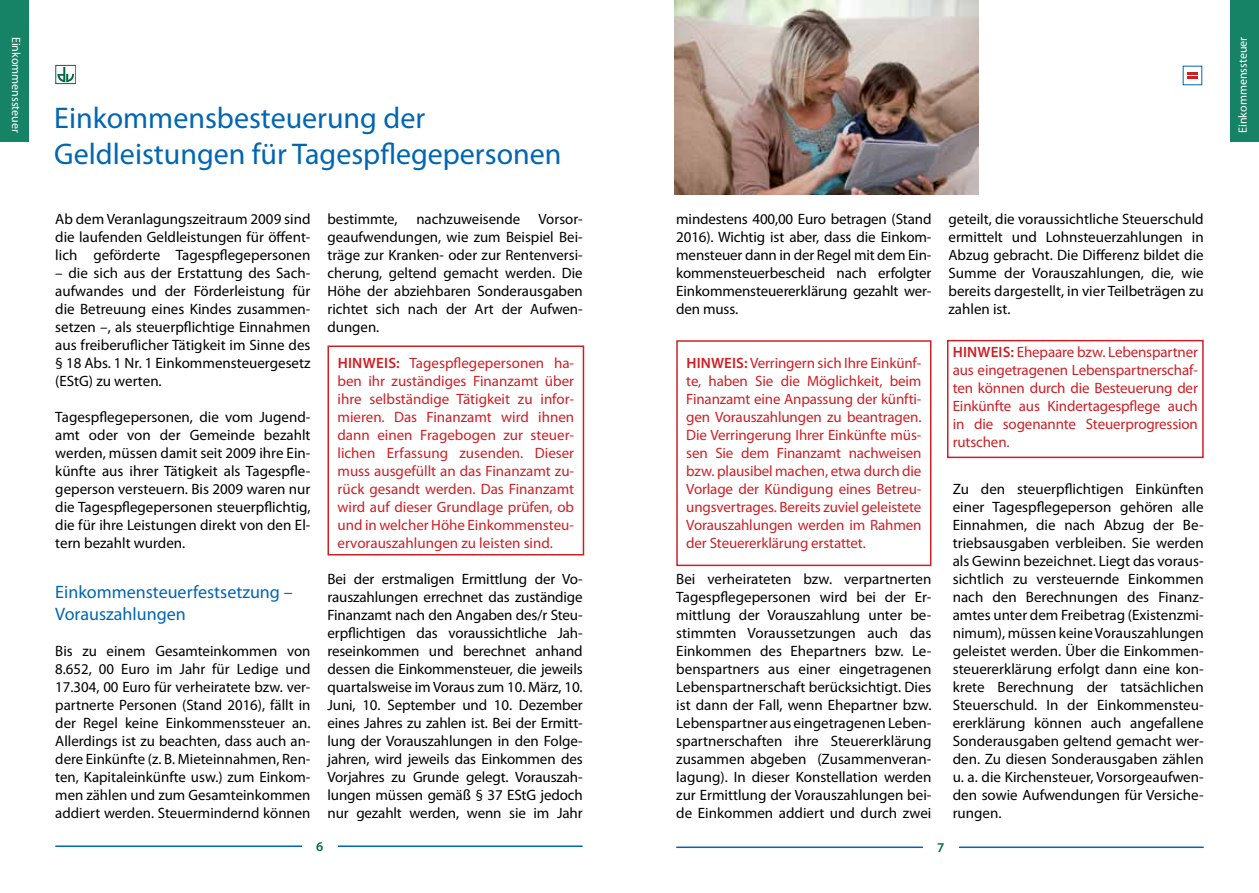
<style>
.page{position:relative;width:1259px;height:893px;background:#fff}
.page>*{position:absolute;margin:0;border:0;box-sizing:border-box;transform-origin:0 0}
.t1{font:30px/36px "Myriad Pro";color:#0066b3}
.t2{font:18px/21.6px "Myriad Pro";color:#0066b3}
.t3{font:15px/18px "Myriad Pro";color:#000;text-align:justify}
.t4{font:15px/18px "Myriad Pro";letter-spacing:-.01em;color:#cf1f25;text-align:justify}
.t5{font:600 13.5px "Myriad Pro";color:#006a45}
.t6{font:12px "Myriad Pro";color:#fff}
.s1{font-weight:600}
</style>
<div class="page">
<hr style="left:55px;top:845px;width:528px;height:2px;background:#0066b3">
<div style="left:302px;top:840px;width:36px;height:26px;background:#fff"></div>
<hr style="left:676px;top:846px;width:527px;height:2px;background:#0066b3">
<div style="left:923px;top:841px;width:35px;height:26px;background:#fff"></div>
<div style="left:55px;top:65px;width:21px;height:19px;border:1px solid #006a45"></div>
<svg style="left:57px;top:67px;width:19px;height:18px"></svg>
<svg style="left:1187px;top:72px;width:10px;height:7px"></svg>
<div style="left:1230px;top:0;width:29px;height:141px;background:#168366"></div>
<div style="left:0;top:0;width:29px;height:141px;background:#168366"></div>
<img style="left:674px;top:0;width:304px;height:194px">
<div style="left:947px;top:340px;width:256px;height:118px;border:2px solid #cf1f25"></div>
<div style="left:327px;top:345px;width:257px;height:210px;border:2px solid #cf1f25"></div>
<div style="left:676px;top:340px;width:255px;height:226px;border:2px solid #cf1f25"></div>
<p class="t6" style="left:24px;top:37px;width:98px;rotate:90deg">Einkommenssteuer</p>
<h1 class="t1" style="left:54px;top:99px;width:509px">Einkommensbesteuerung der<br>Geldleistungen für Tagespflegepersonen</h1>
<p class="t3" style="left:55px;top:210px;width:257px">Ab dem Veranlagungszeitraum 2009 sind die laufenden Geldleistungen für öffent&shy;lich geförderte Tagespflegepersonen</p>
<p class="t3" style="left:55px;top:264px;width:257px">– die sich aus der Erstattung des Sach&shy;aufwandes und der Förderleistung für die Betreuung eines Kindes zusammen&shy;setzen –, als steuerpflichtige Einnahmen aus freiberuflicher Tätigkeit im Sinne des § 18 Abs. 1 Nr. 1 Einkommensteuergesetz (EStG) zu werten.</p>
<p class="t3" style="left:55px;top:408px;width:257px">Tagespflegepersonen, die vom Jugend&shy;amt oder von der Gemeinde bezahlt werden, müssen damit seit 2009 ihre Ein&shy;künfte aus ihrer Tätigkeit als Tagespfle&shy;geperson versteuern. Bis 2009 waren nur die Tagespflegepersonen steuerpflichtig, die für ihre Leistungen direkt von den El&shy;tern bezahlt wurden.</p>
<p class="t2" style="left:55px;top:581px;width:239px">Einkommensteuerfestsetzung –<br>Vorauszahlungen</p>
<p class="t3" style="left:55px;top:642px;width:257px">Bis zu einem Gesamteinkommen von 8.652, 00 Euro im Jahr für Ledige und 17.304, 00 Euro für verheiratete bzw. ver&shy;partnerte Personen (Stand 2016), fällt in der Regel keine Einkommenssteuer an.<br>Allerdings ist zu beachten, dass auch an&shy;dere Einkünfte (z. B. Mieteinnahmen, Ren&shy;ten, Kapitaleinkünfte usw.) zum Einkom&shy;men zählen und zum Gesamteinkommen addiert werden. Steuermindernd können</p>
<p class="t3" style="left:327px;top:210px;width:257px;text-indent:89px">nachzuweisende Vorsor&shy;geaufwendungen, wie zum Beispiel Bei&shy;träge zur Kranken- oder zur Rentenversi&shy;cherung, geltend gemacht werden. Die Höhe der abziehbaren Sonderausgaben richtet sich nach der Art der Aufwen&shy;dungen.</p>
<p class="t3" style="left:676px;top:210px;width:257px">mindestens 400,00 Euro betragen (Stand 2016). Wichtig ist aber, dass die Einkom&shy;mensteuer dann in der Regel mit dem Ein&shy;kommensteuerbescheid nach erfolgter Einkommensteuererklärung gezahlt wer&shy;den muss.</p>
<p class="t3" style="left:327px;top:210px;width:72px">bestimmte,</p>
<p class="t4" style="left:337px;top:354px;width:238px"><span class="s1">HINWEIS:</span> Tagespflegepersonen ha&shy;ben ihr zuständiges Finanzamt über ihre selbständige Tätigkeit zu infor&shy;mieren. Das Finanzamt wird ihnen dann einen Fragebogen zur steuer&shy;lichen Erfassung zusenden. Dieser muss ausgefüllt an das Finanzamt zu&shy;rück gesandt werden. Das Finanzamt wird auf dieser Grundlage prüfen, ob und in welcher Höhe Einkommensteu&shy;ervorauszahlungen zu leisten sind.</p>
<p class="t3" style="left:327px;top:570px;width:257px">Bei der erstmaligen Ermittlung der Vo&shy;rauszahlungen errechnet das zuständige Finanzamt nach den Angaben des/r Steu&shy;erpflichtigen das voraussichtliche Jah&shy;reseinkommen und berechnet anhand dessen die Einkommensteuer, die jeweils quartalsweise im Voraus zum 10. März, 10.<br>Juni, 10. September und 10. Dezember eines Jahres zu zahlen ist. Bei der Ermitt&shy;lung der Vorauszahlungen in den Folge&shy;jahren, wird jeweils das Einkommen des Vorjahres zu Grunde gelegt. Vorauszah&shy;lungen müssen gemäß § 37 EStG jedoch nur gezahlt werden, wenn sie im Jahr</p>
<p class="t4" style="left:686px;top:354px;width:237px"><span class="s1">HINWEIS:</span> Verringern sich Ihre Einkünf&shy;te, haben Sie die Möglichkeit, beim Finanzamt eine Anpassung der künfti&shy;gen Vorauszahlungen zu beantragen.<br>Die Verringerung Ihrer Einkünfte müs&shy;sen Sie dem Finanzamt nachweisen bzw. plausibel machen, etwa durch die Vorlage der Kündigung eines Betreu&shy;ungsvertrages. Bereits zuviel geleistete Vorauszahlungen werden im Rahmen der Steuererklärung erstattet.</p>
<p class="t3" style="left:676px;top:570px;width:257px">Bei verheirateten bzw. verpartnerten Tagespflegepersonen wird bei der Er&shy;mittlung der Vorauszahlung unter be&shy;stimmten Voraussetzungen auch das Einkommen des Ehepartners bzw. Le&shy;benspartners aus einer eingetragenen Lebenspartnerschaft berücksichtigt. Dies ist dann der Fall, wenn Ehepartner bzw.<br>Lebenspartner aus eingetragenen Leben&shy;spartnerschaften ihre Steuererklärung zusammen abgeben (Zusammenveran&shy;lagung). In dieser Konstellation werden zur Ermittlung der Vorauszahlungen bei&shy;de Einkommen addiert und durch zwei</p>
<p class="t3" style="left:948px;top:210px;width:257px">geteilt, die voraussichtliche Steuerschuld ermittelt und Lohnsteuerzahlungen in Abzug gebracht. Die Differenz bildet die Summe der Vorauszahlungen, die, wie bereits dargestellt, in vier Teilbeträgen zu zahlen ist.</p>
<p class="t4" style="left:952px;top:343px;width:247px"><span class="s1">HINWEIS:</span> Ehepaare bzw. Lebenspartner aus eingetragenen Lebenspartnerschaf&shy;ten können durch die Besteuerung der Einkünfte aus Kindertagespflege auch in die sogenannte Steuerprogression rutschen.</p>
<p class="t3" style="left:952px;top:480px;width:252px">Zu den steuerpflichtigen Einkünften einer Tagespflegeperson gehören alle Einnahmen, die nach Abzug der Be&shy;triebsausgaben verbleiben. Sie werden als Gewinn bezeichnet. Liegt das voraus&shy;sichtlich zu versteuernde Einkommen nach den Berechnungen des Finanz&shy;amtes unter dem Freibetrag (Existenzmi&shy;nimum), müssen keine Vorauszahlungen geleistet werden. Über die Einkommen&shy;steuererklärung erfolgt dann eine kon&shy;krete Berechnung der tatsächlichen Steuerschuld. In der Einkommensteu&shy;ererklärung können auch angefallene Sonderausgaben geltend gemacht wer&shy;den. Zu diesen Sonderausgaben zählen u. a. die Kirchensteuer, Vorsorgeaufwen&shy;den sowie Aufwendungen für Versiche&shy;rungen.</p>
<p class="t5" style="left:316px;top:837px;width:9px">6</p>
<p class="t5" style="left:937px;top:838px;width:9px">7</p>
<p class="t6" style="left:1235px;top:133px;width:98px;rotate:-90deg">Einkommenssteuer</p>
</div>
